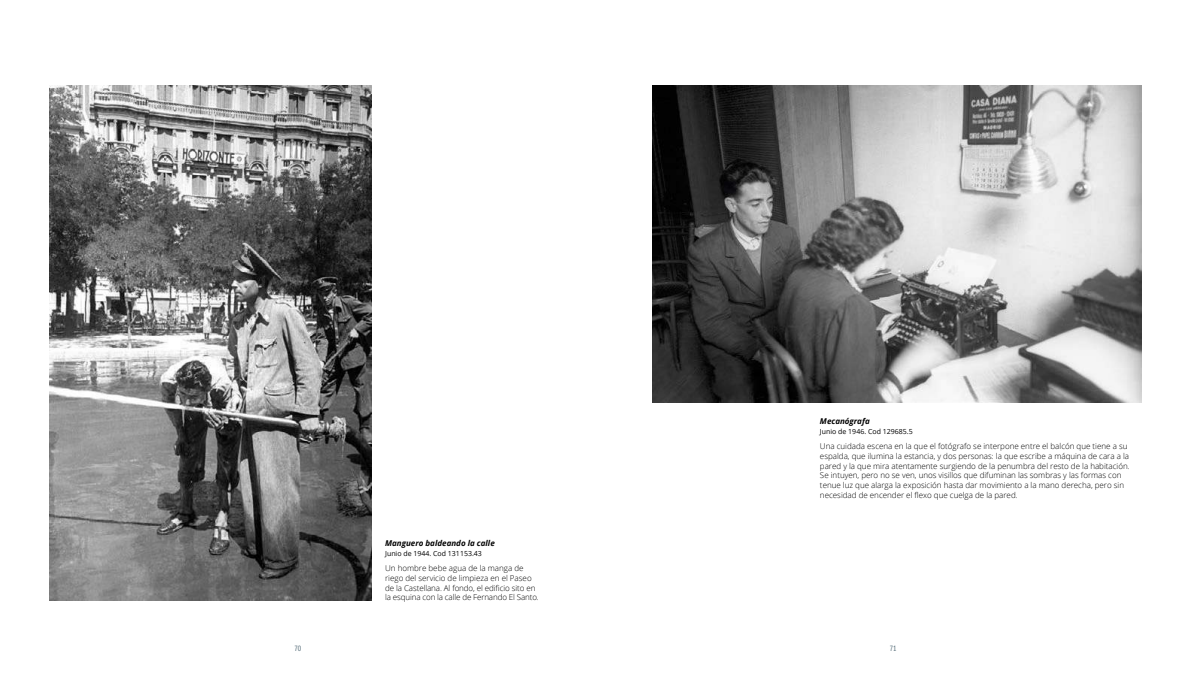
<style>
.page{position:relative;width:1191px;height:681px;background:#fff}
.page>*{position:absolute;margin:0;border:0;box-sizing:border-box;transform-origin:0 0}
.t1{font:300 8px/9.6px "Open Sans";color:#000}
.t2{font:italic 700 8px "Open Sans";color:#000}
.t3{font:8px "ITC Franklin Gothic Std Bk Cp";color:#576e7a}
.t4{font:7px "Open Sans";color:#000}
</style>
<div class="page">
<img style="left:50px;top:85px;width:321px;height:515px">
<img style="left:652px;top:85px;width:489px;height:317px">
<p class="t2" style="left:385px;top:537px;width:111px">Manguero baldeando la calle</p>
<p class="t4" style="left:385px;top:548px;width:98px">Junio de 1944. Cod 131153.43</p>
<p class="t1" style="left:385px;top:563px;width:155px">Un hombre bebe agua de la manga de riego del servicio de limpieza en el Paseo de la Castellana. Al fondo, el edificio sito en la esquina con la calle de Fernando El Santo.</p>
<p class="t2" style="left:820px;top:415px;width:51px">Mecanógrafa</p>
<p class="t4" style="left:820px;top:426px;width:94px">Junio de 1946. Cod 129685.5</p>
<p class="t1" style="left:820px;top:441px;width:311px">Una cuidada escena en la que el fotógrafo se interpone entre el balcón que tiene a su espalda, que ilumina la estancia, y dos personas: la que escribe a máquina de cara a la pared y la que mira atentamente surgiendo de la penumbra del resto de la habitación.<br>Se intuyen, pero no se ven, unos visillos que difuminan las sombras y las formas con tenue luz que alarga la exposición hasta dar movimiento a la mano derecha, pero sin necesidad de encender el flexo que cuelga de la pared.</p>
<p class="t3" style="left:294px;top:643px;width:8px">70</p>
<p class="t3" style="left:890px;top:643px;width:8px">71</p>
</div>
